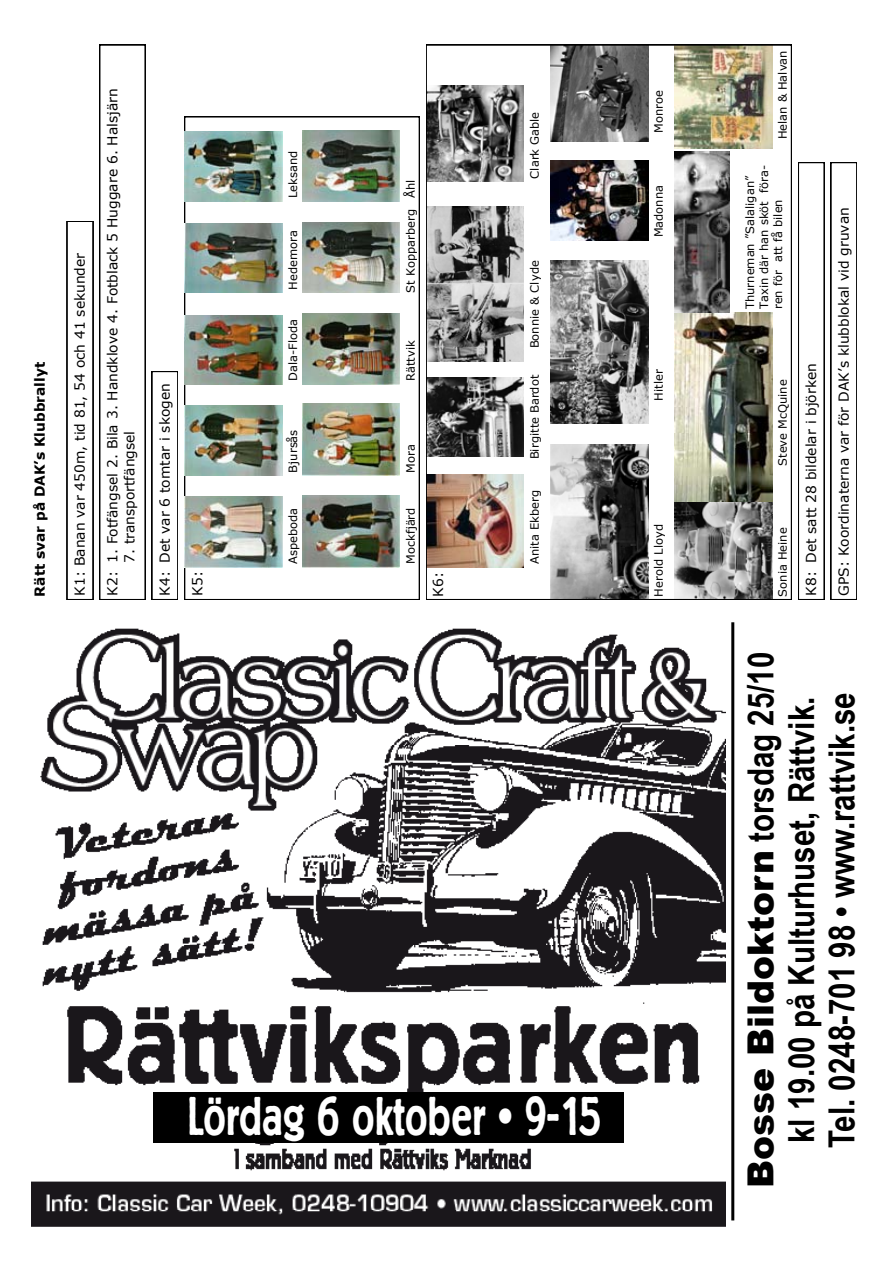
<style>
.page{position:relative;width:893px;height:1263px;background:#fff}
.page>*{position:absolute;margin:0;border:0;box-sizing:border-box;transform-origin:0 0}
.t1{font:500 53.85px "Berliner Grotesk";color:#fff;scale:.8 1}
.t2{font:700 36px/40.5px "Arial Narrow";color:#000}
.t3{font:900 36px "Arial";color:#000}
.t4{font:13.8px "Verdana";color:#000}
.t5{font:700 13.8px "Verdana";color:#000}
.t6{font:11.4px/14.1px "Verdana";color:#000}
.s1{font-family:"Arial Narrow";font-weight:700}
</style>
<div class="page">
<div style="left:67px;top:221px;width:26px;height:379px;border:2px solid #000"></div>
<div style="left:152px;top:371px;width:26px;height:229px;border:2px solid #000"></div>
<img style="left:184px;top:497px;width:98px;height:70px">
<img style="left:184px;top:405px;width:98px;height:71px">
<img style="left:184px;top:315px;width:98px;height:69px">
<img style="left:184px;top:224px;width:98px;height:69px">
<img style="left:184px;top:131px;width:98px;height:71px">
<img style="left:302px;top:496px;width:98px;height:71px">
<img style="left:302px;top:404px;width:98px;height:72px">
<img style="left:302px;top:313px;width:98px;height:71px">
<img style="left:302px;top:223px;width:98px;height:70px">
<img style="left:302px;top:131px;width:98px;height:71px">
<img style="left:429px;top:475px;width:95px;height:92px">
<img style="left:429px;top:377px;width:95px;height:79px">
<img style="left:429px;top:207px;width:95px;height:154px">
<img style="left:429px;top:85px;width:95px;height:97px">
<img style="left:550px;top:445px;width:98px;height:152px">
<img style="left:550px;top:260px;width:98px;height:163px">
<img style="left:550px;top:160px;width:98px;height:81px">
<img style="left:550px;top:48px;width:98px;height:94px">
<img style="left:674px;top:312px;width:98px;height:285px">
<img style="left:674px;top:152px;width:55px;height:161px">
<img style="left:674px;top:48px;width:98px;height:100px">
<div style="left:798px;top:162px;width:26px;height:438px;border:2px solid #000"></div>
<div style="left:831px;top:162px;width:26px;height:438px;border:2px solid #000"></div>
<div style="left:426px;top:45px;width:366px;height:555px;border:2px solid #000"></div>
<img style="left:40px;top:628px;width:686px;height:543px">
<div style="left:153px;top:1092px;width:471px;height:50px;background:#000"></div>
<img style="left:31px;top:1181px;width:695px;height:46px">
<hr style="left:731px;top:622px;width:3px;height:598px;background:#000">
<p class="t5" style="left:31px;top:596px;width:236px;rotate:-90deg">Rätt svar på DAK’s Klubbrallyt</p>
<p class="t4" style="left:71px;top:596px;width:344px;rotate:-90deg">K1: Banan var 450m, tid 81, 54 och 41 sekunder</p>
<p class="t4" style="left:104px;top:596px;width:509px;rotate:-90deg">K2: 1. Fotfängsel 2. Bila 3. Handklove 4. Fotblack 5 Huggare 6. Halsjärn</p>
<p class="t4" style="left:121px;top:563px;width:134px;rotate:-90deg">7. transportfängsel</p>
<p class="t4" style="left:156px;top:596px;width:214px;rotate:-90deg">K4: Det var 6 tomtar i skogen</p>
<p class="t4" style="left:189px;top:596px;width:26px;rotate:-90deg">K5:</p>
<p class="t6" style="left:286px;top:198px;width:49px;rotate:-90deg">Leksand</p>
<p class="t6" style="left:286px;top:290px;width:61px;rotate:-90deg">Hedemora</p>
<p class="t6" style="left:286px;top:381px;width:64px;rotate:-90deg">Dala-Floda</p>
<p class="t6" style="left:286px;top:472px;width:44px;rotate:-90deg">Bjursås</p>
<p class="t6" style="left:286px;top:564px;width:57px;rotate:-90deg">Aspeboda</p>
<p class="t6" style="left:403px;top:293px;width:115px;rotate:-90deg">St Kopparberg Åhl</p>
<p class="t6" style="left:403px;top:381px;width:42px;rotate:-90deg">Rättvik</p>
<p class="t6" style="left:403px;top:472px;width:30px;rotate:-90deg">Mora</p>
<p class="t6" style="left:403px;top:564px;width:58px;rotate:-90deg">Mockfjärd</p>
<p class="t4" style="left:429px;top:596px;width:26px;rotate:-90deg">K6:</p>
<p class="t6" style="left:527px;top:179px;width:68px;rotate:-90deg">Clark Gable</p>
<p class="t6" style="left:527px;top:348px;width:89px;rotate:-90deg">Bonnie &amp; Clyde</p>
<p class="t6" style="left:527px;top:459px;width:86px;rotate:-90deg">Birgitte Bardot</p>
<p class="t6" style="left:527px;top:564px;width:75px;rotate:-90deg">Anita Ekberg</p>
<p class="t6" style="left:651px;top:133px;width:44px;rotate:-90deg">Monroe</p>
<p class="t6" style="left:651px;top:237px;width:54px;rotate:-90deg">Madonna</p>
<p class="t6" style="left:651px;top:401px;width:33px;rotate:-90deg">Hitler</p>
<p class="t6" style="left:651px;top:596px;width:74px;rotate:-90deg">Herold Lloyd</p>
<h1 class="t1" style="left:187px;top:1087px;width:519px">Lördag 6 oktober • 9-15</h1>
<p class="t6" style="left:775px;top:139px;width:91px;rotate:-90deg">Helan &amp; Halvan</p>
<p class="t6" style="left:743px;top:309px;width:146px;rotate:-90deg">Thurneman ”Salaligan”<br>Taxin där han sköt föra&shy;ren för att få bilen</p>
<p class="t6" style="left:775px;top:466px;width:88px;rotate:-90deg">Steve McQuine</p>
<p class="t6" style="left:775px;top:596px;width:71px;rotate:-90deg">Sonia Heine</p>
<p class="t4" style="left:802px;top:596px;width:234px;rotate:-90deg">K8: Det satt 28 bildelar i björken</p>
<p class="t4" style="left:835px;top:596px;width:390px;rotate:-90deg">GPS: Koordinaterna var för DAK’s klubblokal vid gruvan</p>
<h2 class="t3" style="left:741px;top:1188px;width:538px;rotate:-90deg">Bosse Bildoktorn <span class="s1">torsdag 25/10</span></h2>
<h2 class="t2" style="left:781px;top:1147px;width:457px;rotate:-90deg">kl 19.00 på Kulturhuset, Rättvik.<br>Tel. 0248-701 98 • www.rattvik.se</h2>
</div>
